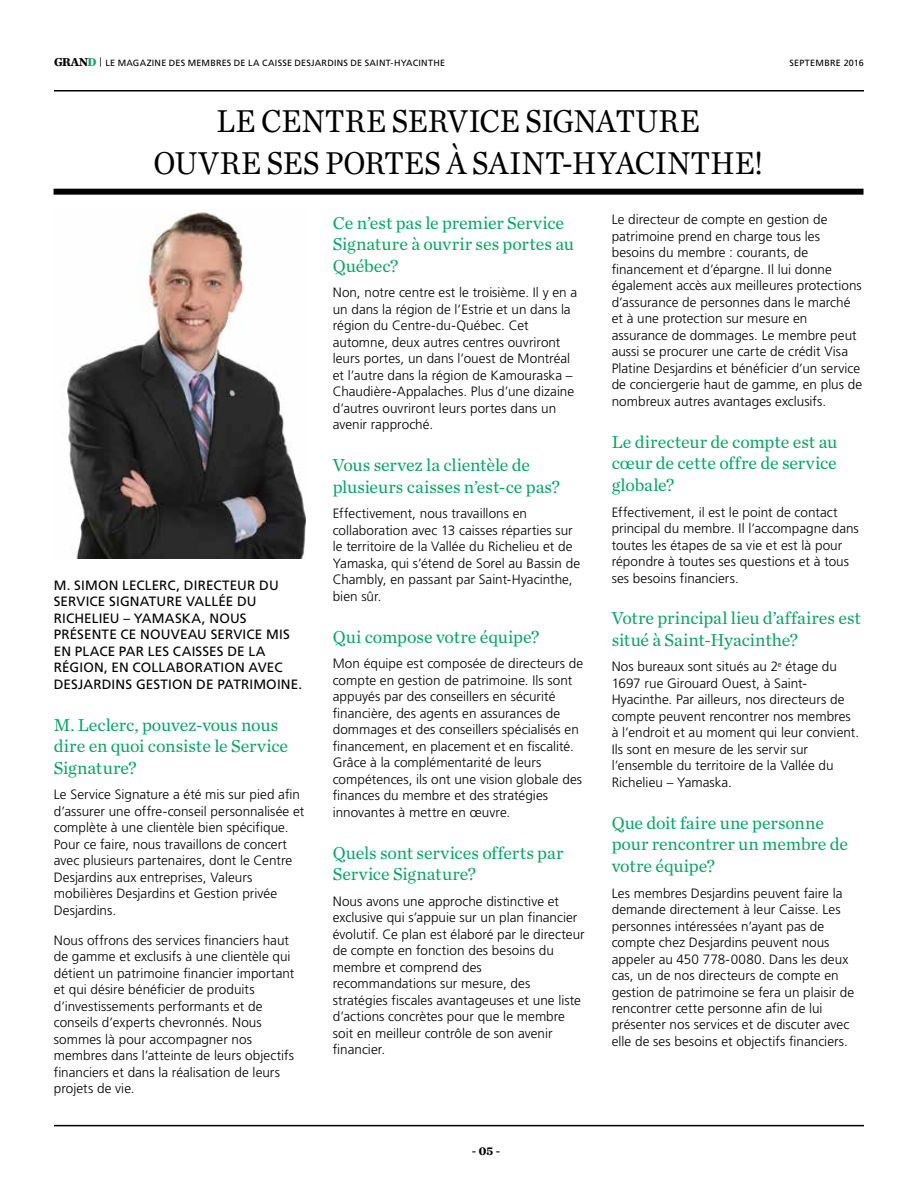
<style>
.page{position:relative;width:918px;height:1188px;background:#fff}
.page>*{position:absolute;margin:0;border:0;box-sizing:border-box;transform-origin:0 0}
.t1{font:33px/42px "Chronicle Text G1";color:#000;text-align:center;scale:.93 1}
.t2{font:18px/21.6px "Chronicle Text G1";letter-spacing:-.005em;color:#00a664}
.t3{font:300 13.5px/16.5px "Frutiger";letter-spacing:.005em;color:#000}
.t4{font:13.5px/16.5px "Frutiger";letter-spacing:.01em;color:#000}
.t5{font:700 12px "Chronicle Text G1";color:#000}
.t6{font:9px "Frutiger";letter-spacing:.025em;color:#000}
.s1{font-family:"Chronicle Text G1";font-weight:700;font-size:12px}
.s2{font-family:"Chronicle Text G1";font-weight:700;font-size:12px;color:#00a664}
.s3{font-family:"Flama";font-size:12px}
</style>
<div class="page">
<hr style="left:54px;top:90px;width:810px;height:2px;background:#000">
<hr style="left:54px;top:1125px;width:810px;height:1px;background:#000">
<div style="left:54px;top:189px;width:810px;height:6px;background:#000"></div>
<img style="left:65px;top:210px;width:241px;height:349px">
<p class="t6" style="left:54px;top:57px;width:393px"><span class="s1">GRAN</span><span class="s2">D</span> <span class="s3">|</span> LE MAGAZINE DES MEMBRES DE LA CAISSE DESJARDINS DE SAINT-HYACINTHE</p>
<p class="t6" style="left:789px;top:57px;width:76px">SEPTEMBRE 2016</p>
<h1 class="t1" style="left:153px;top:99px;width:657px">LE CENTRE SERVICE SIGNATURE<br>OUVRE SES PORTES À SAINT-HYACINTHE!</h1>
<p class="t4" style="left:54px;top:577px;width:250px">M. SIMON LECLERC, DIRECTEUR DU<br>SERVICE SIGNATURE VALLÉE DU<br>RICHELIEU – YAMASKA, NOUS<br>PRÉSENTE CE NOUVEAU SERVICE MIS<br>EN PLACE PAR LES CAISSES DE LA<br>RÉGION, EN COLLABORATION AVEC<br>DESJARDINS GESTION DE PATRIMOINE.</p>
<h2 class="t2" style="left:54px;top:713px;width:236px">M. Leclerc, pouvez-vous nous dire en quoi consiste le Service<br>Signature?</h2>
<p class="t3" style="left:54px;top:787px;width:252px">Le Service Signature a été mis sur pied afin d’assurer une offre-conseil personnalisée et complète à une clientèle bien spécifique.<br>Pour ce faire, nous travaillons de concert avec plusieurs partenaires, dont le Centre Desjardins aux entreprises, Valeurs mobilières Desjardins et Gestion privée Desjardins.</p>
<p class="t3" style="left:54px;top:932px;width:242px">Nous offrons des services financiers haut de gamme et exclusifs à une clientèle qui détient un patrimoine financier important et qui désire bénéficier de produits d’investissements performants et de conseils d’experts chevronnés. Nous sommes là pour accompagner nos membres dans l’atteinte de leurs objectifs financiers et dans la réalisation de leurs projets de vie.</p>
<h2 class="t2" style="left:333px;top:211px;width:243px">Ce n’est pas le premier Service<br>Signature à ouvrir ses portes au<br>Québec?</h2>
<p class="t3" style="left:333px;top:285px;width:246px">Non, notre centre est le troisième. Il y en a un dans la région de l’Estrie et un dans la région du Centre-du-Québec. Cet automne, deux autres centres ouvriront leurs portes, un dans l’ouest de Montréal et l’autre dans la région de Kamouraska – Chaudière-Appalaches. Plus d’une dizaine d’autres ouvriront leurs portes dans un avenir rapproché.</p>
<h2 class="t2" style="left:333px;top:454px;width:229px">Vous servez la clientèle de plusieurs caisses n’est-ce pas?</h2>
<p class="t3" style="left:333px;top:506px;width:249px">Effectivement, nous travaillons en collaboration avec 13 caisses réparties sur le territoire de la Vallée du Richelieu et de Yamaska, qui s’étend de Sorel au Bassin de Chambly, en passant par Saint-Hyacinthe, bien sûr.</p>
<h2 class="t2" style="left:333px;top:625px;width:208px">Qui compose votre équipe?</h2>
<p class="t3" style="left:333px;top:656px;width:252px">Mon équipe est composée de directeurs de compte en gestion de patrimoine. Ils sont appuyés par des conseillers en sécurité financière, des agents en assurances de dommages et des conseillers spécialisés en financement, en placement et en fiscalité.<br>Grâce à la complémentarité de leurs compétences, ils ont une vision globale des finances du membre et des stratégies innovantes à mettre en œuvre.</p>
<h2 class="t2" style="left:333px;top:841px;width:232px">Quels sont services offerts par<br>Service Signature?</h2>
<p class="t3" style="left:333px;top:893px;width:253px">Nous avons une approche distinctive et exclusive qui s’appuie sur un plan financier évolutif. Ce plan est élaboré par le directeur de compte en fonction des besoins du membre et comprend des recommandations sur mesure, des stratégies fiscales avantageuses et une liste d’actions concrètes pour que le membre soit en meilleur contrôle de son avenir financier.</p>
<p class="t3" style="left:612px;top:212px;width:252px">Le directeur de compte en gestion de patrimoine prend en charge tous les besoins du membre : courants, de financement et d’épargne. Il lui donne également accès aux meilleures protections d’assurance de personnes dans le marché et à une protection sur mesure en assurance de dommages. Le membre peut aussi se procurer une carte de crédit Visa Platine Desjardins et bénéficier d’un service de conciergerie haut de gamme, en plus de nombreux autres avantages exclusifs.</p>
<h2 class="t2" style="left:612px;top:431px;width:227px;text-align:justify">Le directeur de compte est au cœur de cette offre de service globale?</h2>
<p class="t3" style="left:612px;top:504px;width:249px">Effectivement, il est le point de contact principal du membre. Il l’accompagne dans toutes les étapes de sa vie et est là pour répondre à toutes ses questions et à tous ses besoins financiers.</p>
<h2 class="t2" style="left:612px;top:607px;width:251px">Votre principal lieu d’affaires est situé à Saint-Hyacinthe?</h2>
<p class="t3" style="left:612px;top:659px;width:249px">Nos bureaux sont situés au 2<sup>e</sup> étage du 1697 rue Girouard Ouest, à Saint-Hyacinthe. Par ailleurs, nos directeurs de compte peuvent rencontrer nos membres à l’endroit et au moment qui leur convient.<br>Ils sont en mesure de les servir sur l’ensemble du territoire de la Vallée du Richelieu – Yamaska.</p>
<h2 class="t2" style="left:612px;top:812px;width:238px">Que doit faire une personne pour rencontrer un membre de votre équipe?</h2>
<p class="t3" style="left:612px;top:885px;width:244px">Les membres Desjardins peuvent faire la demande directement à leur Caisse. Les personnes intéressées n’ayant pas de compte chez Desjardins peuvent nous appeler au 450 778-0080. Dans les deux cas, un de nos directeurs de compte en gestion de patrimoine se fera un plaisir de rencontrer cette personne afin de lui présenter nos services et de discuter avec elle de ses besoins et objectifs financiers.</p>
<p class="t5" style="left:472px;top:1143px;width:30px">- 05 -</p>
</div>
